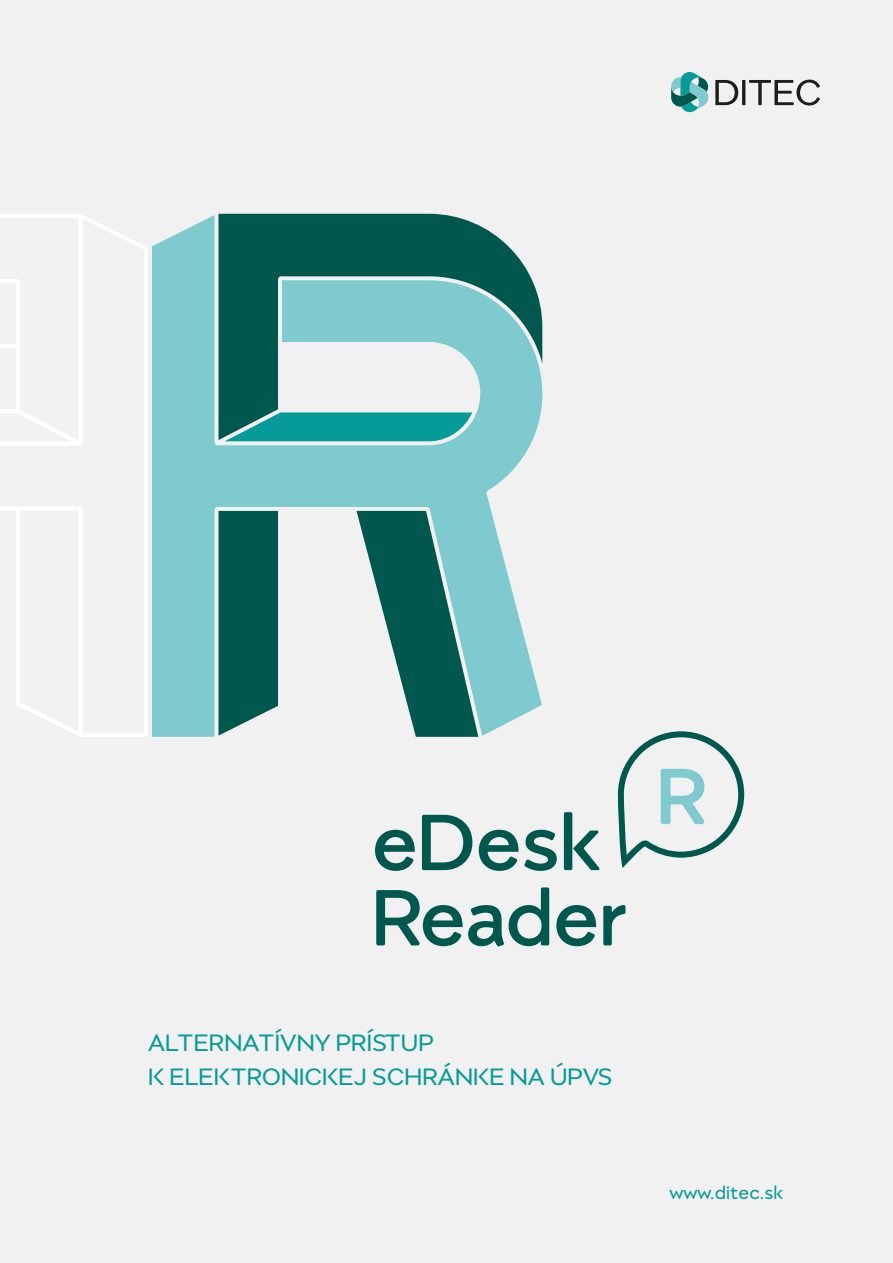
<style>
.page{position:relative;width:893px;height:1263px;background:#f1f1f2}
.page>*{position:absolute;margin:0;border:0;box-sizing:border-box;transform-origin:0 0}
.t1{font:88.2px/75.3px "Migrena Grotesque";color:#00574e}
.t2{font:27px/34.5px "Migrena Grotesque";color:#069b98}
.t3{font:21px "Migrena Grotesque";color:#069b98}
</style>
<div class="page">
<svg style="left:671px;top:72px;width:38px;height:41px"></svg>
<svg style="left:715px;top:80px;width:23px;height:25px"></svg>
<hr style="left:742px;top:80px;width:3px;height:25px;background:#1d1d1b">
<svg style="left:749px;top:80px;width:71px;height:26px"></svg>
<svg style="left:375px;top:814px;width:182px;height:57px"></svg>
<svg style="left:563px;top:812px;width:37px;height:59px"></svg>
<svg style="left:376px;top:887px;width:174px;height:60px"></svg>
<svg style="left:556px;top:905px;width:41px;height:42px"></svg>
<svg style="left:603px;top:905px;width:23px;height:41px"></svg>
<svg style="left:0;top:215px;width:148px;height:522px"></svg>
<svg style="left:0;top:214px;width:83px;height:232px"></svg>
<svg style="left:152px;top:215px;width:390px;height:522px;fill:#7fcacf"></svg>
<svg style="left:218px;top:511px;width:60px;height:225px;background:#15645c"></svg>
<svg style="left:225px;top:440px;width:247px;height:1px"></svg>
<svg style="left:218px;top:214px;width:324px;height:226px"></svg>
<svg style="left:618px;top:731px;width:126px;height:137px"></svg>
<h1 class="t1" style="left:372px;top:804px;width:256px">eDesk<br>Reader</h1>
<p class="t2" style="left:148px;top:1025px;width:466px">AL TERNA TÍVNY PRÍSTUP<br>K ELEKTRONICKEJ SCHRÁNKE NA ÚPVS</p>
<p class="t3" style="left:669px;top:1180px;width:115px">www .ditec.sk</p>
</div>
